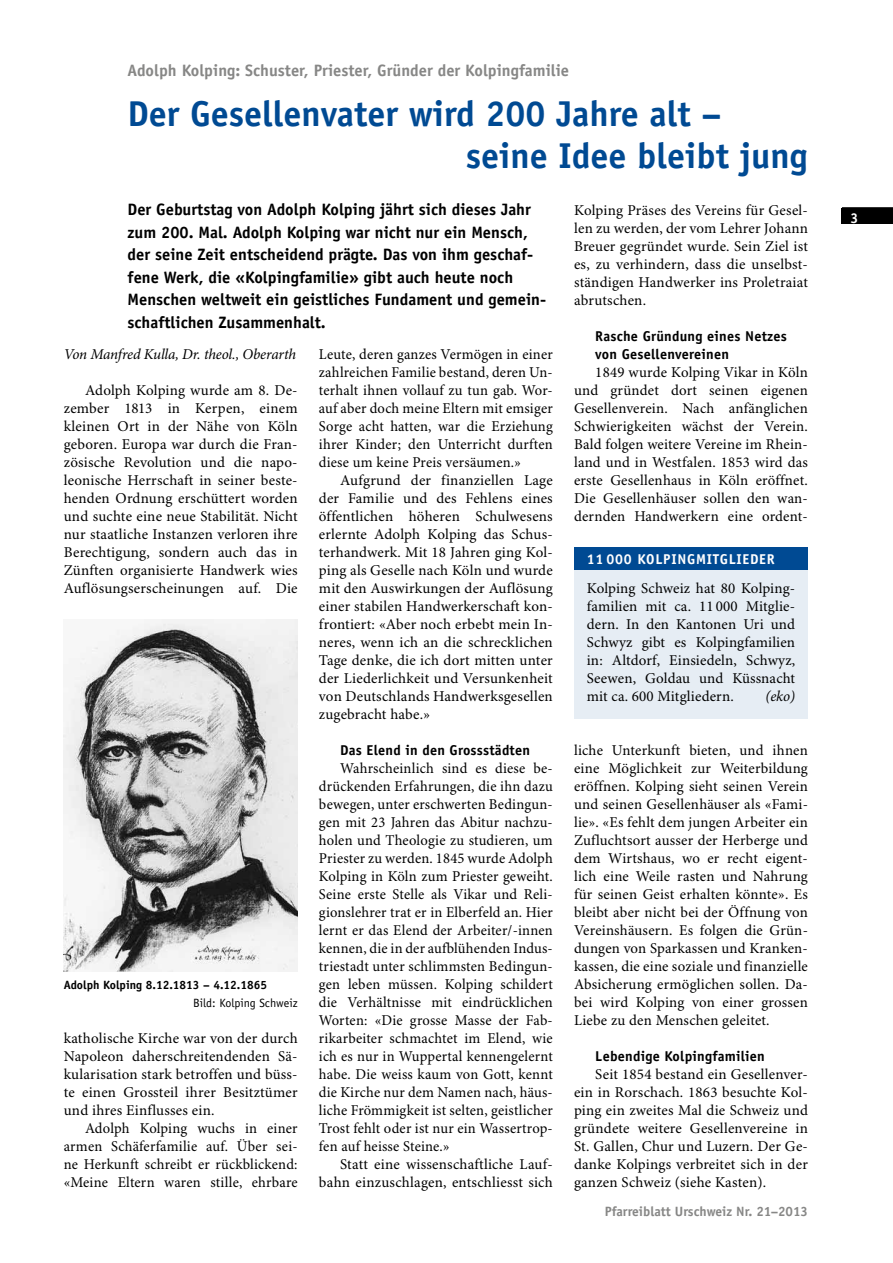
<style>
.page{position:relative;width:893px;height:1263px;background:#fff}
.page>*{position:absolute;margin:0;border:0;box-sizing:border-box;transform-origin:0 0}
.t1{font:700 36px/42px "Officina Sans Std";color:#004a93}
.t2{font:700 16.5px/22.5px "Officina Sans Std";color:#000}
.t3{font:700 16.5px "Officina Sans Std";color:#878786}
.t4{font:15px/18px "Minion Pro";letter-spacing:.015em;color:#000;text-align:justify}
.t5{font:italic 15px "Minion Pro";letter-spacing:-.015em;color:#000}
.t6{font:700 14.25px/18px "Officina Sans Std";letter-spacing:.015em;color:#000}
.t7{font:700 14.25px "Officina Sans";letter-spacing:.05em;color:#fff}
.t8{font:700 14.25px "Officina Sans Std";color:#fff}
.t9{font:700 13.5px "Officina Sans Std";color:#878786}
.t10{font:700 12px "Officina Sans Std";color:#000}
.t11{font:12px "Officina Sans Std";color:#000}
</style>
<div class="page">
<div style="left:842px;top:208px;width:51px;height:16px;background:#000"></div>
<hr style="left:842px;top:207px;width:51px;height:2px;background:#000">
<div style="left:574px;top:570px;width:234px;height:149px;background:#e6edf4"></div>
<div style="left:574px;top:547px;width:234px;height:23px;background:#004a93"></div>
<img style="left:64px;top:620px;width:234px;height:351px">
<p class="t3" style="left:128px;top:60px;width:443px">Adolph Kolping: Schuster, Priester, Gründer der Kolpingfamilie</p>
<h1 class="t1" style="left:466px;top:93px;width:343px;text-indent:-338px">Der Gesellenvater wird 200 Jahre alt – seine Idee bleibt jung</h1>
<p class="t2" style="left:128px;top:198px;width:420px">Der Geburtstag von Adolph Kolping jährt sich dieses Jahr zum 200. Mal. Adolph Kolping war nicht nur ein Mensch, der seine Zeit entscheidend prägte. Das von ihm geschaf&shy;fene Werk, die «Kolpingfamilie» gibt auch heute noch Menschen weltweit ein geistliches Fundament und gemein&shy;schaftlichen Zusammenhalt.</p>
<p class="t4" style="left:574px;top:202px;width:235px">Kolping Präses des Vereins für Gesel&shy;len zu werden, der vom Lehrer Johann Breuer gegründet wurde. Sein Ziel ist es, zu verhindern, dass die unselbst&shy;ständigen Handwerker ins Proletraiat abrutschen.</p>
<p class="t6" style="left:595px;top:327px;width:193px">Rasche Gründung eines N etzes von Gesellenvereinen</p>
<p class="t4" style="left:574px;top:364px;width:235px;text-indent:21px">1849 wurde Kolping Vikar in Köln und gründet dort seinen eigenen Gesellenverein. Nach anfänglichen Schwierigkeiten wächst der Verein.<br>Bald folgen weitere Vereine im Rhein&shy;land und in Westfalen. 1853 wird das erste Gesellenhaus in Köln eröffnet.<br>Die Gesellenhäuser sollen den wan&shy;dernden Handwerkern eine ordent-</p>
<p class="t5" style="left:64px;top:345px;width:234px">Von Manfred Kulla, Dr. theol., Oberarth</p>
<p class="t4" style="left:64px;top:382px;width:235px;text-indent:21px">Adolph Kolping wurde am 8. De&shy;zember 1813 in Kerpen, einem kleinen Ort in der Nähe von Köln geboren. Europa war durch die Fran&shy;zösische Revolution und die napo&shy;leonische Herrschaft in seiner beste&shy;henden Ordnung erschüttert worden und suchte eine neue Stabilität. Nicht nur staatliche Instanzen verloren ihre Berechtigung, sondern auch das in Zünften organisierte Handwerk wies Auflösungserscheinungen auf. Die</p>
<p class="t4" style="left:319px;top:346px;width:235px">Leute, deren ganzes Vermögen in einer zahlreichen Familie bestand, deren Un&shy;terhalt ihnen vollauf zu tun gab. Wor&shy;auf aber doch meine Eltern mit emsiger Sorge acht hatten, war die Erziehung ihrer Kinder; den Unterricht durften diese um keine Preis versäumen.»</p>
<p class="t4" style="left:319px;top:472px;width:235px;text-indent:21px">Aufgrund der finanziellen Lage der Familie und des Fehlens eines öffentlichen höheren Schulwesens erlernte Adolph Kolping das Schus&shy;terhandwerk. Mit 18 Jahren ging Kol&shy;ping als Geselle nach Köln und wurde mit den Auswirkungen der Auflösung einer stabilen Handwerkerschaft kon&shy;frontiert: «Aber noch erbebt mein In&shy;neres, wenn ich an die schrecklichen Tage denke, die ich dort mitten unter der Liederlichkeit und Versunkenheit von Deutschlands Handwerksgesellen zugebracht habe.»</p>
<p class="t6" style="left:340px;top:741px;width:191px">Das Elend in den Grossstädten</p>
<p class="t4" style="left:319px;top:760px;width:235px;text-indent:21px">Wahrscheinlich sind es diese be&shy;drückenden Erfahrungen, die ihn dazu bewegen, unter erschwerten Bedingun&shy;gen mit 23 Jahren das Abitur nachzu&shy;holen und Theologie zu studieren, um Priester zu werden. 1845 wurde Adolph Kolping in Köln zum Priester geweiht.<br>Seine erste Stelle als Vikar und Reli&shy;gionslehrer trat er in Elberfeld an. Hier lernt er das Elend der Arbeiter/-innen kennen, die in der aufblühenden Indus&shy;triestadt unter schlimmsten Bedingun&shy;gen leben müssen. Kolping schildert die Verhältnisse mit eindrücklichen Worten: «Die grosse Masse der Fab&shy;rikarbeiter schmachtet im Elend, wie ich es nur in Wuppertal kennengelernt habe. Die weiss kaum von Gott, kennt die Kirche nur dem Namen nach, häus&shy;liche Frömmigkeit ist selten, geistlicher Trost fehlt oder ist nur ein Wassertrop&shy;fen auf heisse Steine.»</p>
<p class="t4" style="left:319px;top:1156px;width:235px;text-align:right">Statt eine wissenschaftliche Lauf&shy;bahn einzuschlagen, entschliesst sich</p>
<p class="t7" style="left:587px;top:550px;width:189px">11 000 KOLPINGMITGLIEDER</p>
<p class="t4" style="left:587px;top:580px;width:210px">Kolping Schweiz hat 80 Kolping&shy;familien mit ca. 11 000 Mitglie&shy;dern. In den Kantonen Uri und Schwyz gibt es Kolpingfamilien in: Altdorf, Einsiedeln, Schwyz, Seewen, Goldau und Küssnacht mit ca. 600 Mitgliedern.</p>
<p class="t5" style="left:765px;top:687px;width:31px">(eko)</p>
<p class="t4" style="left:574px;top:742px;width:235px">liche Unterkunft bieten, und ihnen eine Möglichkeit zur Weiterbildung eröffnen. Kolping sieht seinen Verein und seinen Gesellenhäuser als «Fami&shy;lie». «Es fehlt dem jungen Arbeiter ein Zufluchtsort ausser der Herberge und dem Wirtshaus, wo er recht eigent&shy;lich eine Weile rasten und Nahrung für seinen Geist erhalten könnte». Es bleibt aber nicht bei der Öffnung von Vereinshäusern. Es folgen die Grün&shy;dungen von Sparkassen und Kranken&shy;kassen, die eine soziale und finanzielle Absicherung ermöglichen sollen. Da&shy;bei wird Kolping von einer grossen Liebe zu den Menschen geleitet.</p>
<p class="t6" style="left:595px;top:1047px;width:171px">Lebendige Kolpingfamilien</p>
<p class="t4" style="left:574px;top:1066px;width:235px;text-indent:21px">Seit 1854 bestand ein Gesellenver&shy;ein in Rorschach. 1863 besuchte Kol&shy;ping ein zweites Mal die Schweiz und gründete weitere Gesellenvereine in St. Gallen, Chur und Luzern. Der Ge&shy;danke Kolpings verbreitet sich in der ganzen Schweiz (siehe Kasten).</p>
<p class="t10" style="left:64px;top:978px;width:205px">Adolph Kolping 8.12.1813 – 4.12.1865</p>
<p class="t11" style="left:193px;top:996px;width:106px">Bild: Kolping Schweiz</p>
<p class="t4" style="left:64px;top:1030px;width:235px">katholische Kirche war von der durch Napoleon daherschreitendenden Sä&shy;kularisation stark betroffen und büss&shy;te einen Grossteil ihrer Besitztümer und ihres Einflusses ein.</p>
<p class="t4" style="left:64px;top:1120px;width:235px;text-indent:21px">Adolph Kolping wuchs in einer armen Schäferfamilie auf. Über sei&shy;ne Herkunft schreibt er rückblickend: «Meine Eltern waren stille, ehrbare</p>
<p class="t9" style="left:605px;top:1203px;width:205px">Pfarreiblatt Urschweiz N r. 21–2013</p>
<p class="t8" style="left:850px;top:209px;width:9px">3</p>
</div>
